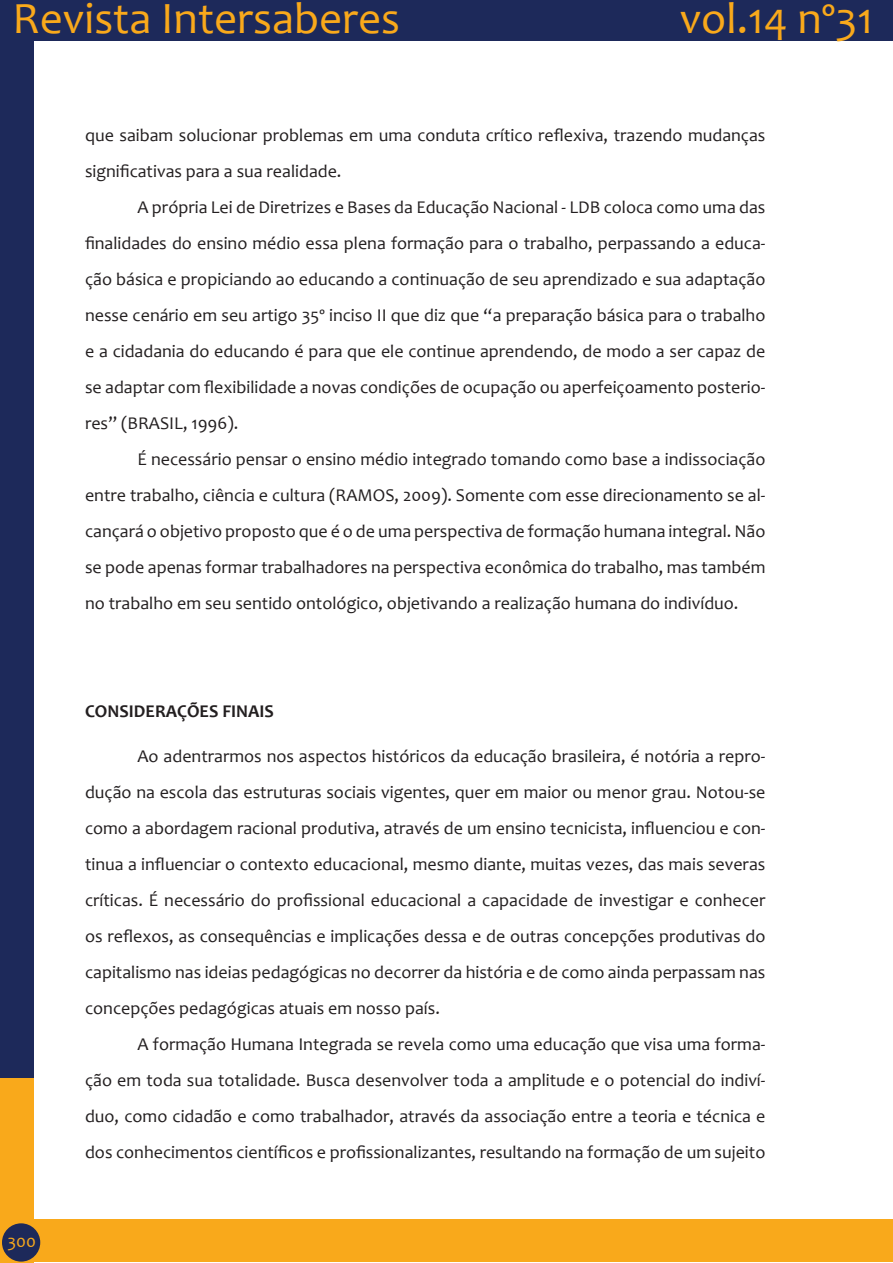
<style>
.page{position:relative;width:893px;height:1263px;background:#fff}
.page>*{position:absolute;margin:0;border:0;box-sizing:border-box;transform-origin:0 0}
.t1{font:45px "Candara";color:#f9a91b}
.t2{font:18px/36px "Candara";color:#231f20;text-align:justify}
.Heading_1{font:700 18px "Candara";color:#231f20}
.t3{font:18px "Candara";color:#f9a91b}
</style>
<div class="page">
<div style="left:0;top:0;width:33px;height:1081px;background:#1d295a"></div>
<div style="left:0;top:0;width:893px;height:41px;background:#1d295a"></div>
<div style="left:0;top:1078px;width:33px;height:185px;background:#f9a91b"></div>
<div style="left:21px;top:1219px;width:872px;height:43px;background:#f9a91b"></div>
<div style="left:2px;top:1223px;width:38px;height:38px;background:#1d295a;border-radius:50%"></div>
<h1 class="t1" style="left:13px;top:-9px;width:389px">Revista Intersaberes</h1>
<h1 class="t1" style="left:680px;top:-9px;width:195px">vol.14 nº31</h1>
<p class="t2" style="left:85px;top:117px;width:682px">que saibam solucionar problemas em uma conduta crítico reflexiva, trazendo mudanças significativas para a sua realidade.</p>
<p class="t2" style="left:85px;top:189px;width:682px;text-indent:52px">A própria Lei de Diretrizes e Bases da Educação Nacional - LDB coloca como uma das finalidades do ensino médio essa plena formação para o trabalho, perpassando a educa&shy;ção básica e propiciando ao educando a continuação de seu aprendizado e sua adaptação nesse cenário em seu artigo 35º inciso II que diz que “a preparação básica para o trabalho e a cidadania do educando é para que ele continue aprendendo, de modo a ser capaz de se adaptar com flexibilidade a novas condições de ocupação ou aperfeiçoamento posterio&shy;res” (BRASIL, 1996).</p>
<p class="t2" style="left:85px;top:441px;width:682px;text-indent:52px">É necessário pensar o ensino médio integrado tomando como base a indissociação entre trabalho, ciência e cultura (RAMOS, 2009). Somente com esse direcionamento se al&shy;cançará o objetivo proposto que é o de uma perspectiva de formação humana integral. Não se pode apenas formar trabalhadores na perspectiva econômica do trabalho, mas também no trabalho em seu sentido ontológico, objetivando a realização humana do indivíduo.</p>
<p class="t3" style="left:8px;top:1229px;width:30px">300</p>
<p class="Heading_1" style="left:85px;top:699px;width:190px">CONSIDERAÇÕES FINAIS</p>
<p class="t2" style="left:85px;top:738px;width:682px;text-indent:52px">Ao adentrarmos nos aspectos históricos da educação brasileira, é notória a repro&shy;dução na escola das estruturas sociais vigentes, quer em maior ou menor grau. Notou-se como a abordagem racional produtiva, através de um ensino tecnicista, influenciou e con&shy;tinua a influenciar o contexto educacional, mesmo diante, muitas vezes, das mais severas críticas. É necessário do profissional educacional a capacidade de investigar e conhecer os reflexos, as consequências e implicações dessa e de outras concepções produtivas do capitalismo nas ideias pedagógicas no decorrer da história e de como ainda perpassam nas concepções pedagógicas atuais em nosso país.</p>
<p class="t2" style="left:85px;top:1026px;width:682px;text-indent:52px">A formação Humana Integrada se revela como uma educação que visa uma forma&shy;ção em toda sua totalidade. Busca desenvolver toda a amplitude e o potencial do indiví&shy;duo, como cidadão e como trabalhador, através da associação entre a teoria e técnica e dos conhecimentos científicos e profissionalizantes, resultando na formação de um sujeito</p>
</div>
